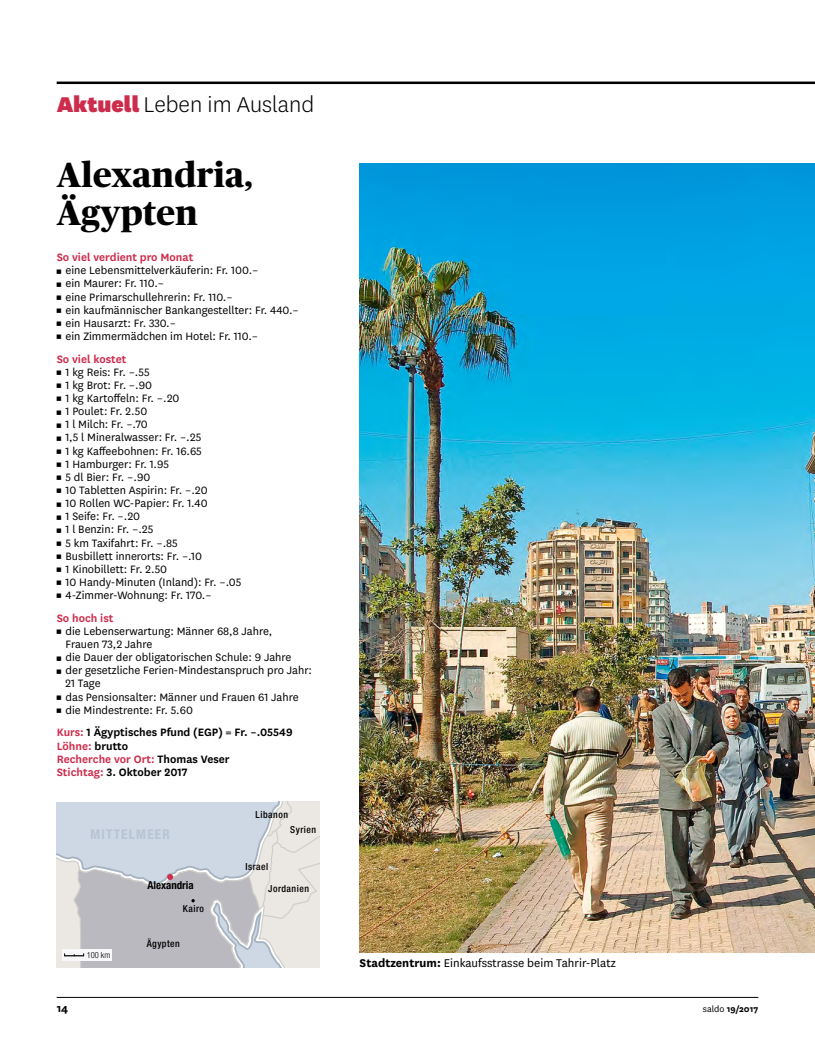
<style>
.page{position:relative;width:815px;height:1053px;background:#fff}
.page>*{position:absolute;margin:0;border:0;box-sizing:border-box;transform-origin:0 0}
.t1{font:800 35px/37.5px "Publico Headline";letter-spacing:.01em;color:#000}
.t2{font:300 25px "National";color:#000}
.t3{font:700 condensed 13.38px "Helvetica Neue LT Std";letter-spacing:.09em;color:#b7c4d3}
.t4{font:13.12px "National";color:#000}
.t5{font:12.5px/13.1px "National";color:#000}
.t6{font:600 12.5px/13.1px "National";color:#000}
.t7{font:600 12.5px "National";color:#cd2d4d}
.t8{font:700 12.5px "National";color:#000}
.t9{font:700 condensed 10.88px "Helvetica Neue LT Std";color:#000}
.t10{font:700 10px "National";color:#000}
.t11{font:500 condensed 9.75px/21.1px "Helvetica Neue LT Std";letter-spacing:.05em;color:#000}
.t12{font:300 condensed 8.5px "Helvetica Neue LT Std";color:#000}
.s1{font-weight:900;color:#cd2d4d}
.s2{color:#cd2d4d}
.s3{font-weight:700}
.s4{font-weight:400}
</style>
<div class="page">
<hr style="left:57px;top:81px;width:758px;height:3px;background:#000">
<hr style="left:57px;top:997px;width:701px;height:1px;background:#000">
<svg style="left:57px;top:802px;width:7px;height:164px"></svg>
<div style="left:62px;top:949px;width:50px;height:11px;background:#f8f7fa"></div>
<svg style="left:64px;top:801px;width:256px;height:165px;background:#cfd1d7"></svg>
<img style="left:360px;top:163px;width:455px;height:788px">
<h2 class="t2" style="left:57px;top:88px;width:259px"><span class="s1">Aktuell</span> Leben im Ausland</h2>
<h1 class="t1" style="left:57px;top:154px;width:198px">Alexandria,<br>Ägypten</h1>
<p class="t7" style="left:57px;top:249px;width:138px">So viel verdient pro Monat</p>
<p class="t5" style="left:66px;top:263px;width:235px">eine Lebensmittelverkäuferin: Fr. 100.–<br>ein Maurer: Fr. 110.–<br>eine Primarschullehrerin: Fr. 110.–<br>ein kaufmännischer Bankangestellter: Fr. 440.– ein Hausarzt: Fr. 330.–<br>ein Zimmermädchen im Hotel: Fr. 110.–</p>
<p class="t7" style="left:57px;top:350px;width:71px">So viel kostet</p>
<p class="t5" style="left:66px;top:365px;width:177px">1 kg Reis: Fr. –.55<br>1 kg Brot: Fr. –.90<br>1 kg Kartoffeln: Fr. –.20<br>1 Poulet: Fr. 2.50<br>1 l Milch: Fr. –.70<br>1,5 l Mineralwasser: Fr. –.25<br>1 kg Kaffeebohnen: Fr. 16.65<br>1 Hamburger: Fr. 1.95<br>5 dl Bier: Fr. –.90<br>10 Tabletten Aspirin: Fr. –.20<br>10 Rollen WC-Papier: Fr. 1.40<br>1 Seife: Fr. –.20<br>1 l Benzin: Fr. –.25<br>5 km Taxifahrt: Fr. –.85<br>Busbillett innerorts: Fr. –.10<br>1 Kinobillett: Fr. 2.50<br>10 Handy-Minuten (Inland): Fr. –.05<br>4-Zimmer-Wohnung: Fr. 170.–</p>
<p class="t7" style="left:57px;top:609px;width:58px">So hoch ist</p>
<p class="t5" style="left:66px;top:624px;width:248px">die Lebenserwartung: Männer 68,8 Jahre,<br>Frauen 73,2 Jahre<br>die Dauer der obligatorischen Schule: 9 Jahre<br>der gesetzliche Ferien-Mindestanspruch pro Jahr:<br>21 Tage<br>das Pensionsalter: Männer und Frauen 61 Jahre die Mindestrente: Fr. 5.60</p>
<p class="t6" style="left:57px;top:725px;width:238px"><span class="s2">Kurs:</span> 1 Ägyptisches Pfund (EGP) = Fr. –.05549<br><span class="s2">Löhne:</span> brutto<br><span class="s2">Recherche vor Ort:</span> Thomas Veser<br><span class="s2">Stichtag:</span> 3. Oktober 2017</p>
<p class="t3" style="left:90px;top:826px;width:81px">MITTELMEER</p>
<p class="t9" style="left:147px;top:878px;width:48px">Alexandria</p>
<p class="t11" style="left:183px;top:897px;width:23px">Kairo</p>
<p class="t12" style="left:87px;top:950px;width:25px">100 km</p>
<p class="t11" style="left:147px;top:932px;width:35px">Ägypten</p>
<p class="t11" style="left:256px;top:804px;width:34px">Libanon</p>
<p class="t11" style="left:290px;top:819px;width:27px">Syrien</p>
<p class="t11" style="left:268px;top:856px;width:42px;text-indent:-23px">Israel<br>Jordanien</p>
<p class="t4" style="left:360px;top:954px;width:258px"><span class="s3">Stadtzentrum:</span> Einkaufsstrasse beim Tahrir-Platz</p>
<p class="t8" style="left:57px;top:999px;width:13px">14</p>
<p class="t10" style="left:703px;top:1002px;width:57px"><span class="s4">saldo</span> 19/2017</p>
</div>
